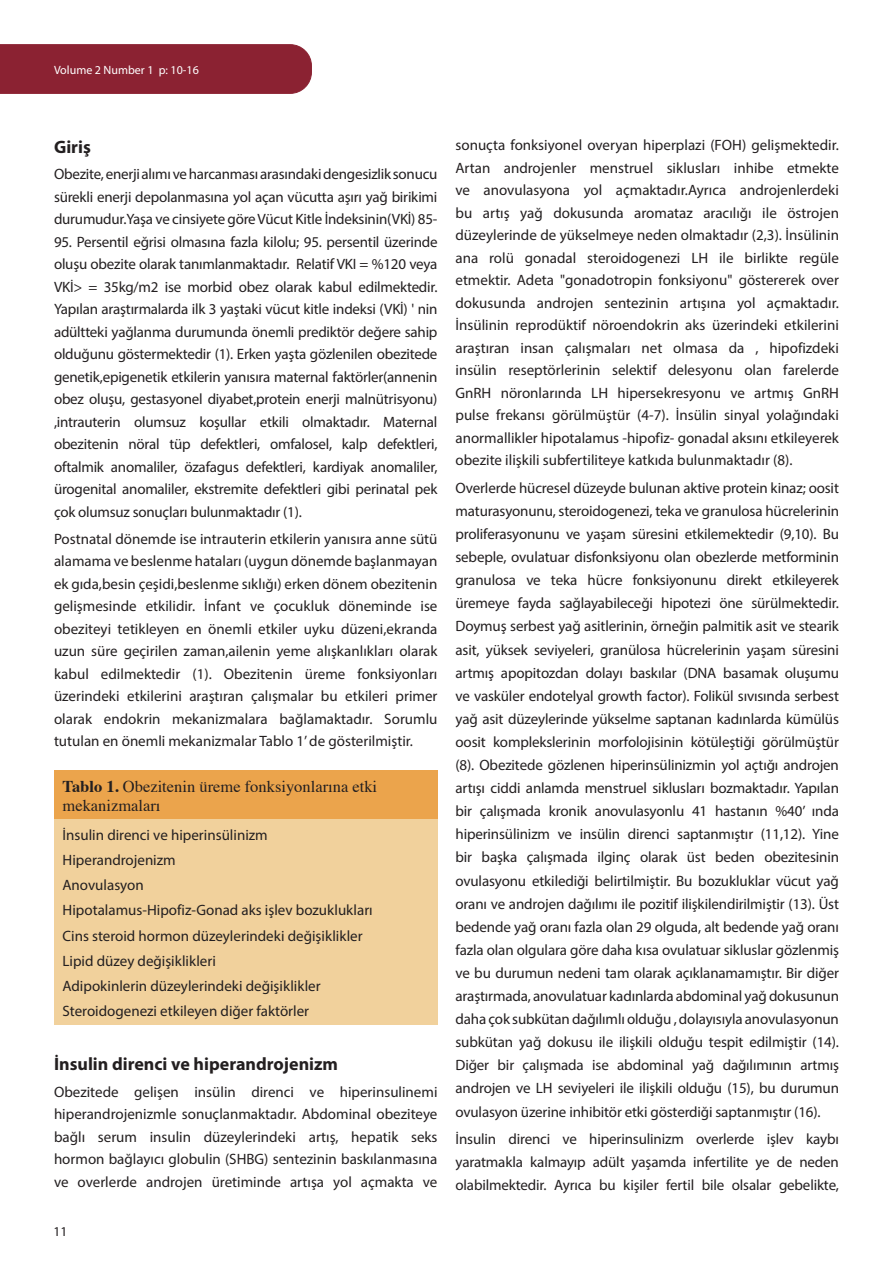
<style>
.page{position:relative;width:893px;height:1263px;background:#fff}
.page>*{position:absolute;margin:0;border:0;box-sizing:border-box;transform-origin:0 0}
.t1{font:700 18px "Myriad Pro";color:#231f20}
.t2{font:16.5px/19.8px "Times";color:#231f20}
.t3{font:15px/22.5px "Myriad Pro";color:#231f20;text-align:justify}
.t4{font:13.5px "Myriad Pro";color:#231f20}
.t5{font:12px "Myriad Pro";color:#fff}
.s1{font-weight:700}
</style>
<div class="page">
<div style="left:54px;top:771px;width:383px;height:49px;background:#eba44c"></div>
<div style="left:54px;top:820px;width:383px;height:205px;background:#f1d19c"></div>
<div style="left:0;top:44px;width:312px;height:50px;background:#8b2232"></div>
<p class="t5" style="left:54px;top:62px;width:146px">Volume 2 Number 1 p: 10-16</p>
<p class="t1" style="left:54px;top:135px;width:38px">Giriş</p>
<p class="t3" style="left:54px;top:163px;width:385px">Obezite, enerji alımı ve harcanması arasındaki dengesizlik sonucu sürekli enerji depolanmasına yol açan vücutta aşırı yağ birikimi durumudur.Yaşa ve cinsiyete göre Vücut Kitle İndeksinin(VKİ) 85-</p>
<p class="t3" style="left:54px;top:230px;width:385px">95. Persentil eğrisi olmasına fazla kilolu; 95. persentil üzerinde oluşu obezite olarak tanımlanmaktadır. Relatif VKI = %120 veya VKİ&gt; = 35kg/m2 ise morbid obez olarak kabul edilmektedir.<br>Yapılan araştırmalarda ilk 3 yaştaki vücut kitle indeksi (VKİ) ' nin adültteki yağlanma durumunda önemli prediktör değere sahip olduğunu göstermektedir (1). Erken yaşta gözlenilen obezitede genetik,epigenetik etkilerin yanısıra maternal faktörler(annenin obez oluşu, gestasyonel diyabet,protein enerji malnütrisyonu) ,intrauterin olumsuz koşullar etkili olmaktadır. Maternal obezitenin nöral tüp defektleri, omfalosel, kalp defektleri, oftalmik anomaliler, özafagus defektleri, kardiyak anomaliler, ürogenital anomaliler, ekstremite defektleri gibi perinatal pek çok olumsuz sonuçları bulunmaktadır (1).</p>
<p class="t3" style="left:54px;top:527px;width:385px">Postnatal dönemde ise intrauterin etkilerin yanısıra anne sütü alamama ve beslenme hataları (uygun dönemde başlanmayan ek gıda,besin çeşidi,beslenme sıklığı) erken dönem obezitenin gelişmesinde etkilidir. İnfant ve çocukluk döneminde ise obeziteyi tetikleyen en önemli etkiler uyku düzeni,ekranda uzun süre geçirilen zaman,ailenin yeme alışkanlıkları olarak kabul edilmektedir (1). Obezitenin üreme fonksiyonları üzerindeki etkilerini araştıran çalışmalar bu etkileri primer olarak endokrin mekanizmalara bağlamaktadır. Sorumlu tutulan en önemli mekanizmalar Tablo 1’ de gösterilmiştir.</p>
<p class="t2" style="left:63px;top:777px;width:316px"><span class="s1">Tablo 1.</span> Obezitenin üreme fonksiyonlarına etki mekanizmaları</p>
<p class="t3" style="left:63px;top:822px;width:312px;line-height:25.2px;text-align:left">İnsulin direnci ve hiperinsülinizm Hiperandrojenizm<br>Anovulasyon<br>Hipotalamus-Hipofiz-Gonad aks işlev bozuklukları Cins steroid hormon düzeylerindeki değişiklikler Lipid düzey değişiklikleri<br>Adipokinlerin düzeylerindeki değişiklikler Steroidogenezi etkileyen diğer faktörler</p>
<p class="t1" style="left:54px;top:1052px;width:286px">İnsulin direnci ve hiperandrojenizm</p>
<p class="t3" style="left:54px;top:1080px;width:385px">Obezitede gelişen insülin direnci ve hiperinsulinemi hiperandrojenizmle sonuçlanmaktadır. Abdominal obeziteye bağlı serum insulin düzeylerindeki artış, hepatik seks hormon bağlayıcı globulin (SHBG) sentezinin baskılanmasına ve overlerde androjen üretiminde artışa yol açmakta ve</p>
<p class="t4" style="left:54px;top:1223px;width:15px">11</p>
<p class="t3" style="left:455px;top:134px;width:385px">sonuçta fonksiyonel overyan hiperplazi (FOH) gelişmektedir.<br>Artan androjenler menstruel siklusları inhibe etmekte ve anovulasyona yol açmaktadır.Ayrıca androjenlerdeki bu artış yağ dokusunda aromataz aracılığı ile östrojen düzeylerinde de yükselmeye neden olmaktadır (2,3). İnsülinin ana rolü gonadal steroidogenezi LH ile birlikte regüle etmektir. Adeta "gonadotropin fonksiyonu" göstererek over dokusunda androjen sentezinin artışına yol açmaktadır.<br>İnsülinin reprodüktif nöroendokrin aks üzerindeki etkilerini araştıran insan çalışmaları net olmasa da , hipofizdeki insülin reseptörlerinin selektif delesyonu olan farelerde GnRH nöronlarında LH hipersekresyonu ve artmış GnRH pulse frekansı görülmüştür (4-7). İnsülin sinyal yolağındaki anormallikler hipotalamus -hipofiz- gonadal aksını etkileyerek obezite ilişkili subfertiliteye katkıda bulunmaktadır (8).</p>
<p class="t3" style="left:455px;top:476px;width:385px;line-height:23.1px">Overlerde hücresel düzeyde bulunan aktive protein kinaz; oosit maturasyonunu, steroidogenezi, teka ve granulosa hücrelerinin proliferasyonunu ve yaşam süresini etkilemektedir (9,10). Bu sebeple, ovulatuar disfonksiyonu olan obezlerde metforminin granulosa ve teka hücre fonksiyonunu direkt etkileyerek üremeye fayda sağlayabileceği hipotezi öne sürülmektedir.<br>Doymuş serbest yağ asitlerinin, örneğin palmitik asit ve stearik asit, yüksek seviyeleri, granülosa hücrelerinin yaşam süresini artmış apopitozdan dolayı baskılar (DNA basamak oluşumu ve vasküler endotelyal growth factor). Folikül sıvısında serbest yağ asit düzeylerinde yükselme saptanan kadınlarda kümülüs oosit komplekslerinin morfolojisinin kötüleştiği görülmüştür (8). Obezitede gözlenen hiperinsülinizmin yol açtığı androjen artışı ciddi anlamda menstruel siklusları bozmaktadır. Yapılan bir çalışmada kronik anovulasyonlu 41 hastanın %40’ ında hiperinsülinizm ve insülin direnci saptanmıştır (11,12). Yine bir başka çalışmada ilginç olarak üst beden obezitesinin ovulasyonu etkilediği belirtilmiştir. Bu bozukluklar vücut yağ oranı ve androjen dağılımı ile pozitif ilişkilendirilmiştir (13). Üst bedende yağ oranı fazla olan 29 olguda, alt bedende yağ oranı fazla olan olgulara göre daha kısa ovulatuar sikluslar gözlenmiş ve bu durumun nedeni tam olarak açıklanamamıştır. Bir diğer araştırmada, anovulatuar kadınlarda abdominal yağ dokusunun daha çok subkütan dağılımlı olduğu , dolayısıyla anovulasyonun subkütan yağ dokusu ile ilişkili olduğu tespit edilmiştir (14).<br>Diğer bir çalışmada ise abdominal yağ dağılımının artmış androjen ve LH seviyeleri ile ilişkili olduğu (15), bu durumun ovulasyon üzerine inhibitör etki gösterdiği saptanmıştır (16).</p>
<p class="t3" style="left:455px;top:1127px;width:385px;line-height:23.1px">İnsulin direnci ve hiperinsulinizm overlerde işlev kaybı yaratmakla kalmayıp adült yaşamda infertilite ye de neden olabilmektedir. Ayrıca bu kişiler fertil bile olsalar gebelikte,</p>
</div>
